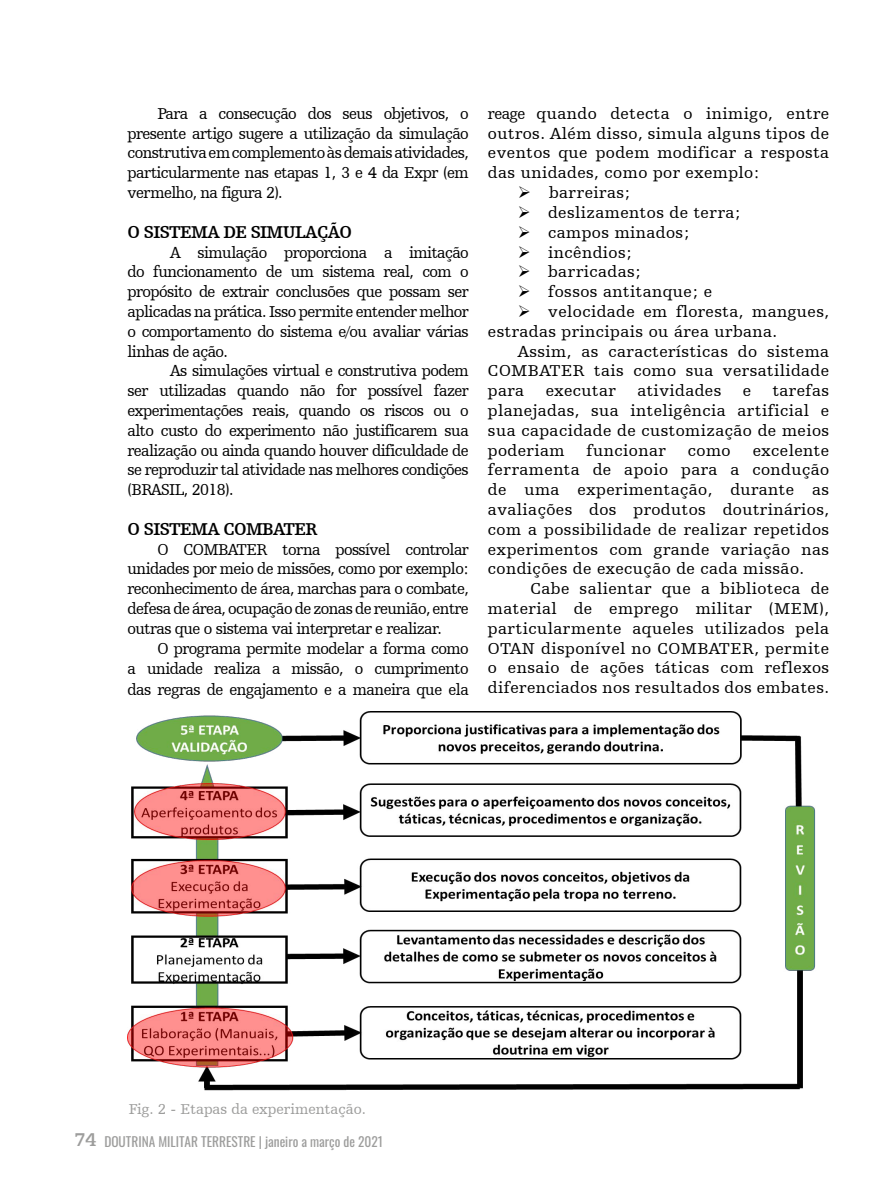
<style>
.page{position:relative;width:893px;height:1191px;background:#fff}
.page>*{position:absolute;margin:0;border:0;box-sizing:border-box;transform-origin:0 0}
.t1{font:700 18px "Humanist Slabserif 712 BT";letter-spacing:-.035em;color:#000}
.t2{font:16.5px/19.8px "Humanist Slabserif 712 BT";letter-spacing:.025em;color:#000;text-align:justify}
.t3{font:15px "Humanist Slabserif 712 BT";color:#9d9d9c}
.t4{font:13.35px "Oswald";color:#9d9d9c}
.s1{font-family:"Humanist Slabserif 712 BT";font-weight:700;font-size:19.5px}
</style>
<div class="page">
<img style="left:128px;top:711px;width:688px;height:379px">
<p class="t2" style="left:128px;top:103px;width:343px;text-indent:30px">Para a consecução dos seus objetivos, o presente artigo sugere a utilização da simulação construtiva em complemento às demais atividades, particularmente nas etapas 1, 3 e 4 da Expr (em vermelho, na figura 2).</p>
<p class="t1" style="left:128px;top:221px;width:226px">O SISTEMA DE SIMULAÇÃO</p>
<p class="t2" style="left:128px;top:242px;width:343px;text-indent:43px">A simulação proporciona a imitação do funcionamento de um sistema real, com o propósito de extrair conclusões que possam ser aplicadas na prática. Isso permite entender melhor o comportamento do sistema e/ou avaliar várias linhas de ação.</p>
<p class="t2" style="left:128px;top:361px;width:343px;text-indent:43px">As simulações virtual e construtiva podem ser utilizadas quando não for possível fazer experimentações reais, quando os riscos ou o alto custo do experimento não justificarem sua realização ou ainda quando houver dificuldade de se reproduzir tal atividade nas melhores condições (BRASIL, 2018).</p>
<p class="t1" style="left:128px;top:518px;width:191px">O SISTEMA COMBATER</p>
<p class="t2" style="left:128px;top:539px;width:343px;text-indent:30px">O COMBATER torna possível controlar unidades por meio de missões, como por exemplo: reconhecimento de área, marchas para o combate, defesa de área, ocupação de zonas de reunião, entre outras que o sistema vai interpretar e realizar.</p>
<p class="t2" style="left:128px;top:637px;width:343px;line-height:20.5px;text-indent:30px">O programa permite modelar a forma como a unidade realiza a missão, o cumprimento das regras de engajamento e a maneira que ela</p>
<p class="t2" style="left:488px;top:103px;width:343px">reage quando detecta o inimigo, entre outros. Além disso, simula alguns tipos de eventos que podem modificar a resposta das unidades, como por exemplo:</p>
<p class="t2" style="left:518px;top:182px;width:114px">➢ barreiras;</p>
<p class="t2" style="left:518px;top:202px;width:224px">➢ deslizamentos de terra;</p>
<p class="t2" style="left:518px;top:222px;width:173px">➢ campos minados;</p>
<p class="t2" style="left:518px;top:242px;width:116px">➢ incêndios;</p>
<p class="t2" style="left:518px;top:262px;width:125px">➢ barricadas;</p>
<p class="t2" style="left:518px;top:281px;width:196px">➢ fossos antitanque; e</p>
<p class="t2" style="left:488px;top:301px;width:343px;text-indent:30px">➢ velocidade em floresta, mangues, estradas principais ou área urbana.</p>
<p class="t2" style="left:488px;top:341px;width:343px;text-indent:30px">Assim, as características do sistema COMBATER tais como sua versatilidade para</p>
<p class="t2" style="left:546px;top:380px;width:72px">executar</p>
<p class="t2" style="left:637px;top:380px;width:86px">atividades</p>
<p class="t2" style="left:743px;top:380px;width:10px">e</p>
<p class="t2" style="left:488px;top:380px;width:343px;text-indent:285px">tarefas planejadas, sua inteligência artificial e sua capacidade de customização de meios poderiam</p>
<p class="t2" style="left:587px;top:440px;width:81px">funcionar</p>
<p class="t2" style="left:688px;top:440px;width:44px">como</p>
<p class="t2" style="left:488px;top:440px;width:343px;text-indent:265px">excelente ferramenta de apoio para a condução de uma experimentação, durante as avaliações dos produtos doutrinários, com a possibilidade de realizar repetidos experimentos com grande variação nas condições de execução de cada missão.</p>
<p class="t2" style="left:488px;top:578px;width:343px;text-indent:43px">Cabe salientar que a biblioteca de material de emprego militar (MEM), particularmente aqueles utilizados pela OTAN disponível no COMBATER, permite o ensaio de ações táticas com reflexos diferenciados nos resultados dos embates.</p>
<p class="t3" style="left:129px;top:1100px;width:239px">Fig. 2 - Etapas da experimentação.</p>
<p class="t4" style="left:74px;top:1129px;width:310px"><span class="s1">74</span> DOUTRINA MILITAR TERRESTRE | janeiro a março de 2021</p>
</div>
